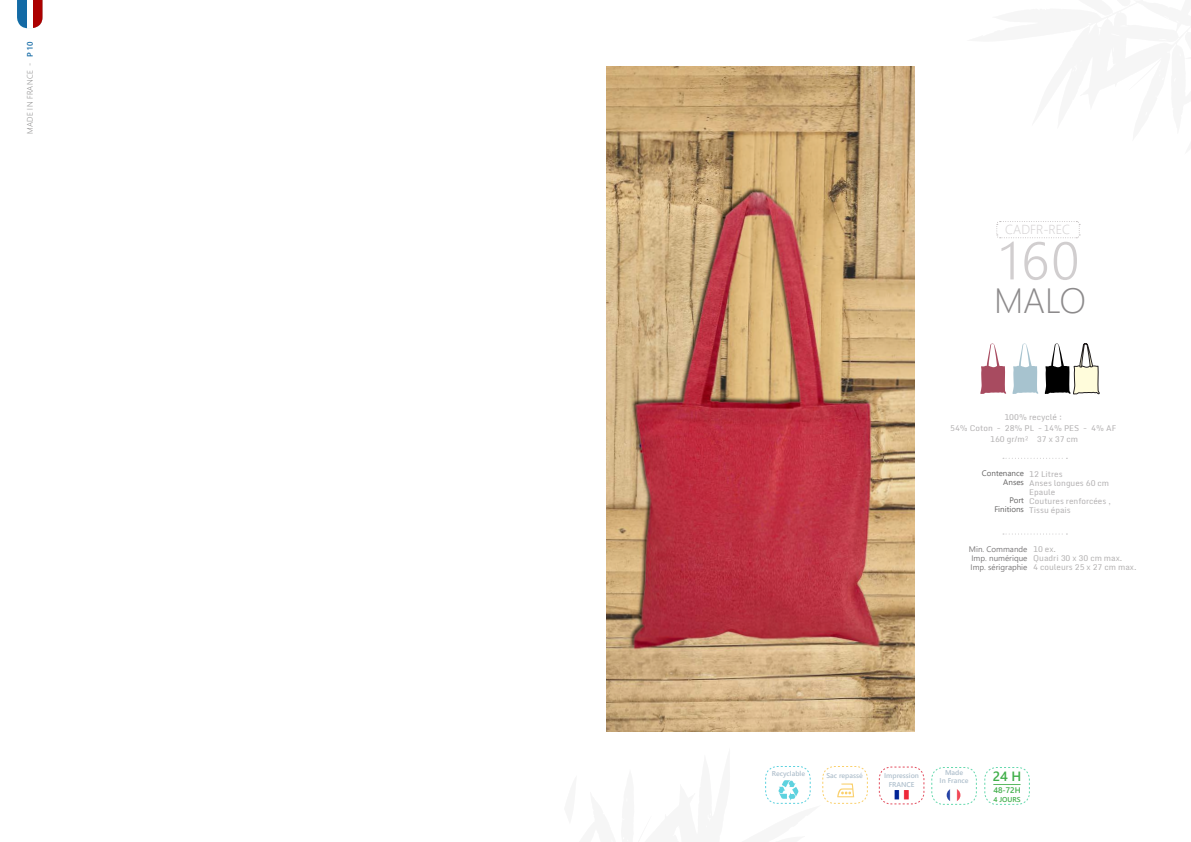
<style>
.page{position:relative;width:1191px;height:842px;background:#fff}
.page>*{position:absolute;margin:0;border:0;box-sizing:border-box;transform-origin:0 0}
.t1{font:300 53px "Segoe UI";color:#d1cecf}
.t2{font:300 35px "Segoe UI";color:#8c8a8b}
.t3{font:600 13.4px "Segoe UI";color:#40ae49}
.t4{font:300 13px "Segoe UI";color:#d1cecf}
.t5{font:600 8.1px "Segoe UI";color:#40ae49}
.t6{font:8px/9px "Monda";color:#b4b2b3;text-align:center}
.t7{font:8px/9px "Monda";color:#b4b2b2}
.t8{font:8px/9px "Segoe UI";color:#7a7879;text-align:justify}
.t9{font:8px/9px "Segoe UI";color:#646363;text-align:right}
.t10{font:300 8px "Segoe UI";letter-spacing:.035em;color:#7f7e7e}
.t11{font:600 7.1px "Segoe UI";color:#40ae49}
.t12{font:600 7px/8px "Segoe UI";color:#b0c0cd;text-align:center}
.s1{font-weight:600;color:#146aa5}
</style>
<div class="page">
<div style="left:34px;top:0;width:9px;height:28px;background:#ac0000"></div>
<div style="left:17px;top:0;width:9px;height:28px;background:#136aa5"></div>
<img style="left:607px;top:67px;width:307px;height:664px">
<svg style="left:931px;top:767px;width:46px;height:38px"></svg>
<svg style="left:879px;top:766px;width:45px;height:39px"></svg>
<img style="left:894px;top:790px;width:14px;height:9px">
<img style="left:946px;top:789px;width:14px;height:13px">
<svg style="left:996px;top:221px;width:84px;height:18px"></svg>
<svg style="left:1012px;top:343px;width:26px;height:51px"></svg>
<svg style="left:980px;top:343px;width:26px;height:51px"></svg>
<svg style="left:1044px;top:343px;width:55px;height:51px"></svg>
<svg style="left:1003px;top:458px;width:64px;height:1px"></svg>
<svg style="left:1003px;top:533px;width:64px;height:1px"></svg>
<svg style="left:984px;top:767px;width:46px;height:38px"></svg>
<svg style="left:765px;top:766px;width:103px;height:38px"></svg>
<p class="t10" style="left:23px;top:134px;width:94px;rotate:-90deg">MADE IN FRANCE - <span class="s1">P 10</span></p>
<h3 class="t4" style="left:1005px;top:217px;width:67px">CADFR-REC</h3>
<h1 class="t1" style="left:999px;top:211px;width:81px">160</h1>
<h2 class="t2" style="left:994px;top:268px;width:94px">MALO</h2>
<p class="t6" style="left:950px;top:412px;width:168px;line-height:11px">100% recyclé :<br>54% Coton - 28% PL - 14% PES - 4% AF<br>160 gr/m² 37 x 37 cm</p>
<p class="t9" style="left:982px;top:468px;width:44px">Contenance<br>Anses</p>
<p class="t9" style="left:994px;top:495px;width:31px">Port<br>Finitions</p>
<p class="t6" style="left:1029px;top:470px;width:83px;text-align:left">12 Litres<br>Anses longues 60 cm<br>Epaule<br>Coutures renforcées ,<br>Tissu épais</p>
<p class="t7" style="left:1033px;top:545px;width:105px">10 ex.<br>Quadri 30 x 30 cm max.<br>4 couleurs 25 x 27 cm max.</p>
<p class="t8" style="left:969px;top:544px;width:60px">Min. Commande Imp. numérique Imp. sérigraphie</p>
<p class="t12" style="left:826px;top:771px;width:38px">Sac repassé</p>
<p class="t12" style="left:939px;top:768px;width:30px">Made<br>In France</p>
<p class="t12" style="left:772px;top:769px;width:35px">Recyclable</p>
<p class="t12" style="left:884px;top:771px;width:36px;line-height:8.4px">Impression<br>FRANCE</p>
<h3 class="t3" style="left:992px;top:764px;width:30px">24 H</h3>
<p class="t5" style="left:993px;top:783px;width:29px">48-72H</p>
<p class="t11" style="left:993px;top:792px;width:29px">4 JOURS</p>
</div>
